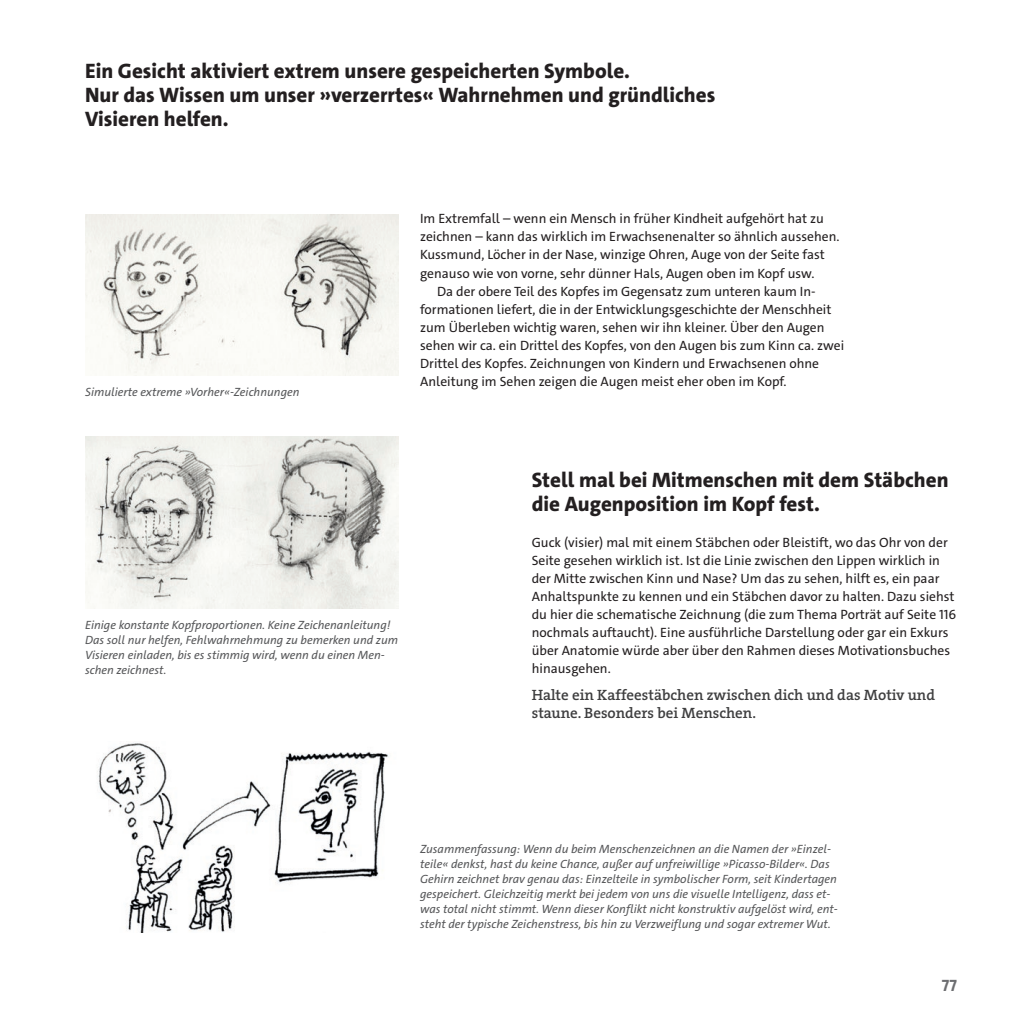
<style>
.page{position:relative;width:1021px;height:1021px;background:#fff}
.page>*{position:absolute;margin:0;border:0;box-sizing:border-box;transform-origin:0 0}
.t1{font:800 21px/24px "The Sans C4 s";color:#231f20}
.t2{font:700 16.5px "The Sans C4 s";color:#6c6d70}
.t3{font:15px/18px "The Serif HP6 Se Bld";color:#3e3e3f}
.t4{font:13.5px/18px "The Sans C4 s";color:#231f20}
.t5{font:italic 12px/15px "The Sans C4 s";color:#57585a}
</style>
<div class="page">
<img style="left:85px;top:214px;width:314px;height:161px">
<img style="left:85px;top:437px;width:314px;height:171px">
<img style="left:97px;top:743px;width:292px;height:189px">
<h1 class="t1" style="left:85px;top:59px;width:632px">Ein Gesicht aktiviert extrem unsere gespeicherten Symbole.<br>Nur das Wissen um unser »verzerrtes« Wahrnehmen und gründliches<br>Visieren helfen.</h1>
<p class="t5" style="left:85px;top:384px;width:216px">Simulierte extreme »Vorher«-Zeichnungen</p>
<p class="t4" style="left:420px;top:210px;width:405px">Im Extremfall – wenn ein Mensch in früher Kindheit aufgehört hat zu</p>
<p class="t4" style="left:420px;top:228px;width:421px">zeichnen – kann das wirklich im Erwachsenenalter so ähnlich aussehen.</p>
<p class="t4" style="left:420px;top:246px;width:406px">Kussmund, Löcher in der Nase, winzige Ohren, Auge von der Seite fast</p>
<p class="t4" style="left:420px;top:264px;width:396px">genauso wie von vorne, sehr dünner Hals, Augen oben im Kopf usw.</p>
<p class="t4" style="left:437px;top:282px;width:380px">Da der obere Teil des Kopfes im Gegensatz zum unteren kaum In-</p>
<p class="t4" style="left:420px;top:300px;width:413px">formationen liefert, die in der Entwicklungsgeschichte der Menschheit</p>
<p class="t4" style="left:420px;top:318px;width:406px">zum Überleben wichtig waren, sehen wir ihn kleiner. Über den Augen</p>
<p class="t4" style="left:420px;top:336px;width:425px">sehen wir ca. ein Drittel des Kopfes, von den Augen bis zum Kinn ca. zwei</p>
<p class="t4" style="left:420px;top:354px;width:400px">Drittel des Kopfes. Zeichnungen von Kindern und Erwachsenen ohne</p>
<p class="t4" style="left:420px;top:372px;width:368px">Anleitung im Sehen zeigen die Augen meist eher oben im Kopf.</p>
<p class="t5" style="left:85px;top:617px;width:314px">Einige konstante Kopfproportionen. Keine Zeichenanleitung!<br>Das soll nur helfen, Fehlwahrnehmung zu bemerken und zum Visieren einladen, bis es stimmig wird, wenn du einen Men&shy;schen zeichnest.</p>
<h1 class="t1" style="left:531px;top:468px;width:418px">Stell mal bei Mitmenschen mit dem Stäbchen die Augenposition im Kopf fest.</h1>
<p class="t4" style="left:531px;top:533px;width:426px">Guck (visier) mal mit einem Stäbchen oder Bleistift, wo das Ohr von der Seite gesehen wirklich ist. Ist die Linie zwischen den Lippen wirklich in der Mitte zwischen Kinn und Nase? Um das zu sehen, hilft es, ein paar Anhaltspunkte zu kennen und ein Stäbchen davor zu halten. Dazu siehst du hier die schematische Zeichnung (die zum Thema Porträt auf Seite 116 nochmals auftaucht). Eine ausführliche Darstellung oder gar ein Exkurs über Anatomie würde aber über den Rahmen dieses Motivationsbuches hinausgehen.</p>
<p class="t3" style="left:531px;top:686px;width:405px">Halte ein Kaffeestäbchen zwischen dich und das Motiv und staune. Besonders bei Menschen.</p>
<p class="t5" style="left:420px;top:841px;width:419px">Zusammenfassung: Wenn du beim Menschenzeichnen an die Namen der »Einzel&shy;teile« denkst, hast du keine Chance, außer auf unfreiwillige »Picasso-Bilder«. Das Gehirn zeichnet brav genau das: Einzelteile in symbolischer Form, seit Kindertagen gespeichert. Gleichzeitig merkt bei jedem von uns die visuelle Intelligenz, dass et&shy;was total nicht stimmt. Wenn dieser Konflikt nicht konstruktiv aufgelöst wird, ent&shy;steht der typische Zeichenstress, bis hin zu Verzweiflung und sogar extremer Wut.</p>
<p class="t2" style="left:941px;top:974px;width:17px">77</p>
</div>
